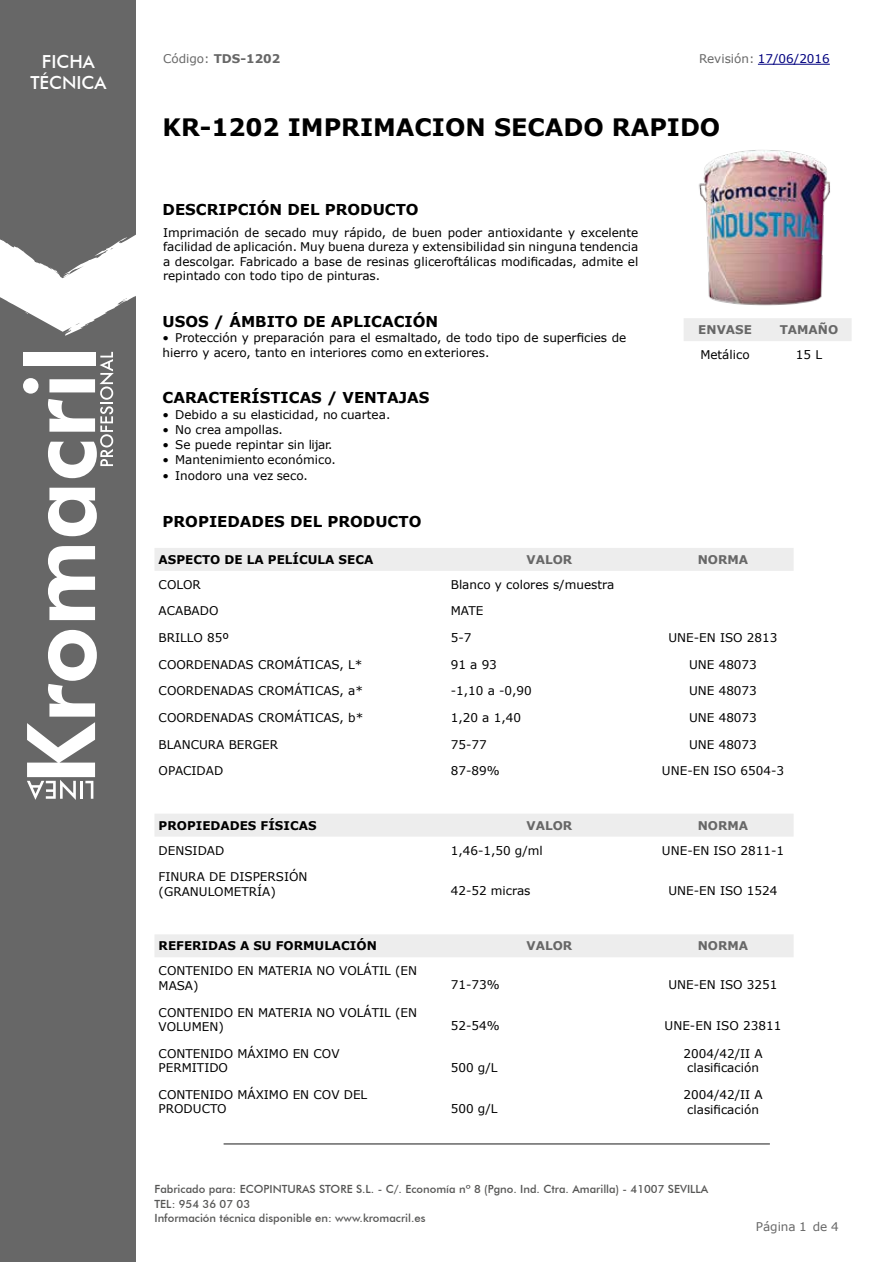
<style>
.page{position:relative;width:893px;height:1263px;background:#fff}
.page>*{position:absolute;margin:0;border:0;box-sizing:border-box;transform-origin:0 0}
.t1{font:700 24px "Verdana";color:#000}
.t2{font:500 18px/21.6px "Futura BT";color:#fff;text-align:center}
.t3{font:700 15px "Verdana";color:#000}
.t4{font:12px/14.4px "Verdana";color:#000}
.t5{font:700 12px "Verdana";color:#000}
.t6{font:700 12px "Verdana";color:#676767}
.t7{font:12px "Verdana";color:#00007f}
.t8{font:12px "Verdana";color:#676767}
.t9{font:500 11.25px/14.4px "Futura BT";color:#575756}
.s1{font-weight:400}
.s2{color:#676767}
</style>
<div class="page">
<div style="left:1px;top:1px;width:135px;height:1261px;background:#676767"></div>
<svg style="left:48px;top:546px;width:47px;height:74px"></svg>
<svg style="left:48px;top:488px;width:49px;height:48px"></svg>
<svg style="left:23px;top:352px;width:91px;height:126px"></svg>
<svg style="left:27px;top:630px;width:70px;height:170px"></svg>
<svg style="left:0;top:191px;width:136px;height:145px"></svg>
<hr style="left:224px;top:1143px;width:546px;height:2px;background:#676767">
<hr style="left:758px;top:64px;width:72px;height:1px;background:#00007f">
<div style="left:155px;top:548px;width:639px;height:23px;background:#ededed"></div>
<div style="left:155px;top:814px;width:639px;height:23px;background:#ededed"></div>
<div style="left:155px;top:934px;width:639px;height:23px;background:#ededed"></div>
<img style="left:698px;top:150px;width:132px;height:156px">
<div style="left:684px;top:318px;width:168px;height:23px;background:#ededed"></div>
<h2 class="t2" style="left:30px;top:50px;width:78px">FICHA<br>TÉCNICA</h2>
<p class="t6" style="left:163px;top:51px;width:119px"><span class="s1">Código:</span> TDS-1202</p>
<p class="t7" style="left:699px;top:51px;width:132px"><span class="s2">Revisión:</span> 17/06/2016</p>
<h1 class="t1" style="left:163px;top:111px;width:559px">KR-1202 IMPRIMACION SECADO RAPIDO</h1>
<p class="t3" style="left:163px;top:200px;width:258px">DESCRIPCIÓN DEL PRODUCTO</p>
<p class="t4" style="left:163px;top:225px;width:477px;text-align:justify">Imprimación de secado muy rápido, de buen poder antioxidante y excelente facilidad de aplicación. Muy buena dureza y extensibilidad sin ninguna tendencia a descolgar. Fabricado a base de resinas gliceroftálicas modificadas, admite el repintado con todo tipo de pinturas.</p>
<p class="t3" style="left:163px;top:312px;width:277px">USOS / ÁMBITO DE APLICACIÓN</p>
<p class="t4" style="left:163px;top:331px;width:465px">• Protección y preparación para el esmaltado, de todo tipo de superficies de hierro y acero, tanto en interiores como en exteriores.</p>
<p class="t3" style="left:163px;top:388px;width:268px">CARACTERÍSTICAS / VENTAJAS</p>
<p class="t4" style="left:163px;top:407px;width:229px">• Debido a su elasticidad, no cuartea.</p>
<p class="t4" style="left:163px;top:423px;width:122px">• No crea ampollas.</p>
<p class="t4" style="left:163px;top:438px;width:171px">• Se puede repintar sin lijar.</p>
<p class="t4" style="left:163px;top:453px;width:175px">• Mantenimiento económico.</p>
<p class="t4" style="left:163px;top:468px;width:147px">• Inodoro una vez seco.</p>
<p class="t3" style="left:163px;top:511px;width:260px">PROPIEDADES DEL PRODUCTO</p>
<p class="t5" style="left:159px;top:552px;width:216px">ASPECTO DE LA PELÍCULA SECA</p>
<p class="t6" style="left:526px;top:552px;width:47px">VALOR</p>
<p class="t6" style="left:698px;top:552px;width:52px">NORMA</p>
<p class="t4" style="left:159px;top:577px;width:44px">COLOR</p>
<p class="t4" style="left:451px;top:577px;width:165px">Blanco y colores s/muestra</p>
<p class="t4" style="left:159px;top:604px;width:61px">ACABADO</p>
<p class="t4" style="left:451px;top:604px;width:34px">MATE</p>
<p class="t4" style="left:159px;top:631px;width:72px">BRILLO 85º</p>
<p class="t4" style="left:451px;top:631px;width:22px">5-7</p>
<p class="t4" style="left:668px;top:631px;width:111px">UNE-EN ISO 2813</p>
<p class="t4" style="left:159px;top:657px;width:205px">COORDENADAS CROMÁTICAS, L*</p>
<p class="t4" style="left:451px;top:657px;width:48px">91 a 93</p>
<p class="t4" style="left:689px;top:657px;width:69px">UNE 48073</p>
<p class="t4" style="left:159px;top:684px;width:206px">COORDENADAS CROMÁTICAS, a*</p>
<p class="t4" style="left:451px;top:684px;width:83px">-1,10 a -0,90</p>
<p class="t4" style="left:689px;top:684px;width:69px">UNE 48073</p>
<p class="t4" style="left:159px;top:710px;width:206px">COORDENADAS CROMÁTICAS, b*</p>
<p class="t4" style="left:451px;top:710px;width:72px">1,20 a 1,40</p>
<p class="t4" style="left:689px;top:710px;width:69px">UNE 48073</p>
<p class="t4" style="left:159px;top:737px;width:121px">BLANCURA BERGER</p>
<p class="t4" style="left:451px;top:737px;width:37px">75-77</p>
<p class="t4" style="left:689px;top:737px;width:69px">UNE 48073</p>
<p class="t4" style="left:159px;top:764px;width:66px">OPACIDAD</p>
<p class="t4" style="left:451px;top:764px;width:50px">87-89%</p>
<p class="t4" style="left:662px;top:764px;width:124px">UNE-EN ISO 6504-3</p>
<p class="t6" style="left:698px;top:322px;width:55px">ENVASE</p>
<p class="t6" style="left:780px;top:322px;width:60px">TAMAÑO</p>
<p class="t4" style="left:700px;top:348px;width:51px">Metálico</p>
<p class="t4" style="left:796px;top:348px;width:28px">15 L</p>
<p class="t5" style="left:159px;top:817px;width:159px">PROPIEDADES FÍSICAS</p>
<p class="t6" style="left:526px;top:817px;width:47px">VALOR</p>
<p class="t6" style="left:698px;top:817px;width:52px">NORMA</p>
<p class="t4" style="left:159px;top:843px;width:67px">DENSIDAD</p>
<p class="t4" style="left:451px;top:843px;width:94px">1,46-1,50 g/ml</p>
<p class="t4" style="left:662px;top:843px;width:124px">UNE-EN ISO 2811-1</p>
<p class="t4" style="left:159px;top:870px;width:150px">FINURA DE DISPERSIÓN (GRANULOMETRÍA)</p>
<p class="t4" style="left:451px;top:884px;width:81px">42-52 micras</p>
<p class="t4" style="left:668px;top:884px;width:111px">UNE-EN ISO 1524</p>
<p class="t5" style="left:159px;top:938px;width:220px">REFERIDAS A SU FORMULACIÓN</p>
<p class="t6" style="left:526px;top:938px;width:47px">VALOR</p>
<p class="t6" style="left:698px;top:938px;width:52px">NORMA</p>
<p class="t4" style="left:159px;top:964px;width:260px">CONTENIDO EN MATERIA NO VOLÁTIL (EN<br>MASA)</p>
<p class="t4" style="left:451px;top:978px;width:50px">71-73%</p>
<p class="t4" style="left:668px;top:978px;width:111px">UNE-EN ISO 3251</p>
<p class="t4" style="left:159px;top:1005px;width:260px">CONTENIDO EN MATERIA NO VOLÁTIL (EN<br>VOLUMEN)</p>
<p class="t4" style="left:159px;top:1046px;width:182px">CONTENIDO MÁXIMO EN COV<br>PERMITIDO</p>
<p class="t4" style="left:159px;top:1088px;width:210px">CONTENIDO MÁXIMO EN COV DEL<br>PRODUCTO</p>
<p class="t4" style="left:451px;top:1019px;width:50px">52-54%</p>
<p class="t4" style="left:665px;top:1019px;width:118px">UNE-EN ISO 23811</p>
<p class="t4" style="left:451px;top:1060px;width:48px">500 g/L</p>
<p class="t4" style="left:451px;top:1101px;width:48px">500 g/L</p>
<p class="t4" style="left:683px;top:1046px;width:81px;text-align:center">2004/42/II A clasificación</p>
<p class="t4" style="left:683px;top:1087px;width:81px;text-align:center">2004/42/II A clasificación</p>
<p class="t9" style="left:154px;top:1182px;width:555px">Fabricado para: ECOPINTURAS STORE S.L. - C/. Economía nº 8 (Pgno. Ind. Ctra. Amarilla) - 41007 SEVILLA<br>TEL: 954 36 07 03<br>Información técnica disponible en: www.kromacril.es</p>
<p class="t8" style="left:756px;top:1218px;width:52px">Página 1</p>
<p class="t8" style="left:813px;top:1218px;width:28px">de 4</p>
</div>
